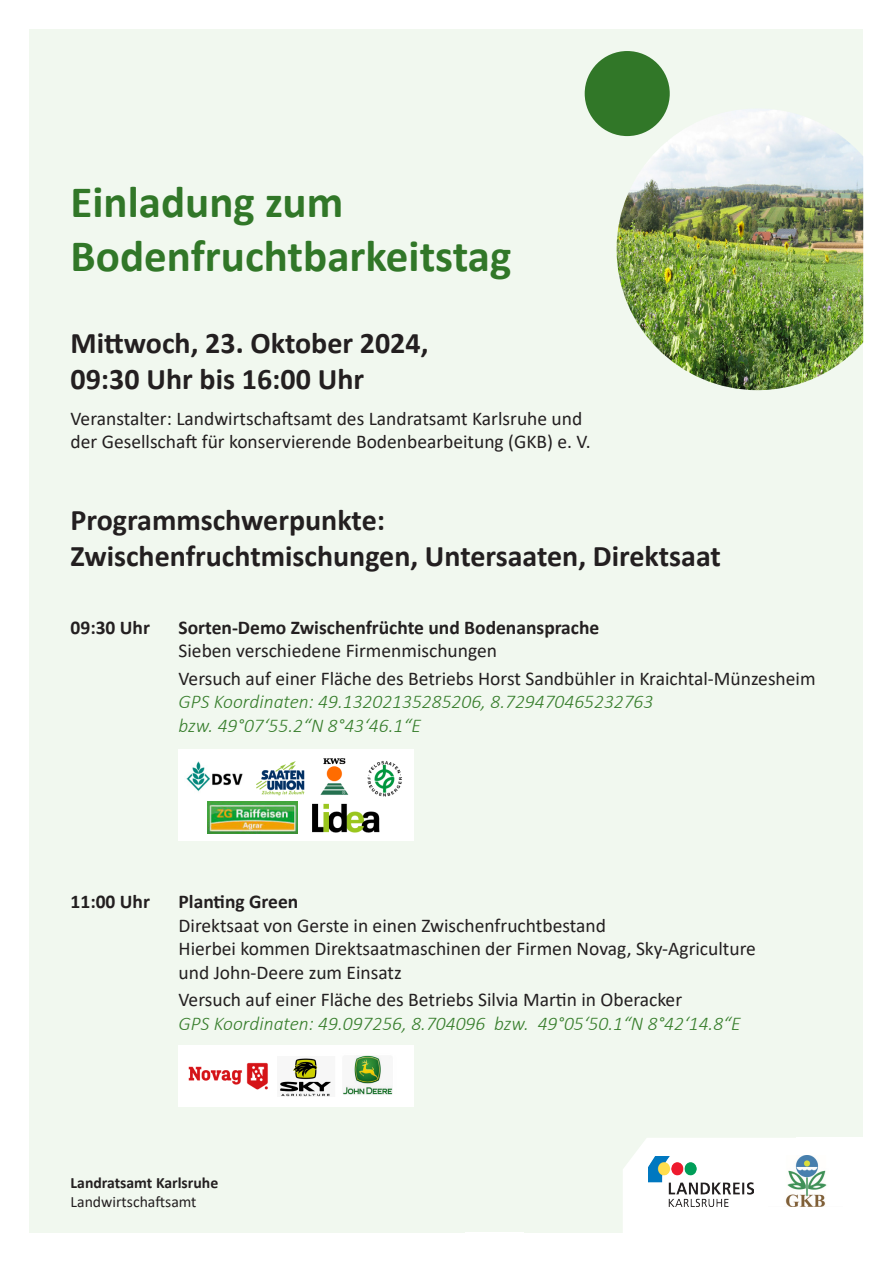
<style>
.page{position:relative;width:893px;height:1263px;background:#fff}
.page>*{position:absolute;margin:0;border:0;box-sizing:border-box;transform-origin:0 0}
.t1{font:700 45px "Calibri";color:#317728}
.t2{font:700 30px "Calibri";color:#231f20}
.t3{font:19.5px/23.4px "Calibri";color:#231f20}
.t4{font:italic 300 19.5px/23.4px "Calibri";color:#377e2c}
.t5{font:700 19.5px "Calibri";color:#231f20}
.t6{font:700 15.75px "Calibri";color:#231f20}
.t7{font:15.75px "Calibri";color:#231f20}
.s1{font-weight:400;font-style:normal;color:#231f20}
.s2{font-weight:700}
</style>
<div class="page">
<div style="left:30px;top:30px;width:833px;height:1203px;background:#f1f8ef"></div>
<div style="left:623px;top:1138px;width:173px;height:95px;background:#fff"></div>
<div style="left:796px;top:1138px;width:72px;height:102px;background:#fff"></div>
<img style="left:769px;top:1156px;width:58px;height:50px">
<div style="left:465px;top:1232px;width:58px;height:15px;background:#fff"></div>
<img style="left:648px;top:1157px;width:105px;height:49px">
<div style="left:585px;top:51px;width:85px;height:85px;background:#317728;border-radius:50%"></div>
<img style="left:617px;top:108px;width:246px;height:282px">
<div style="left:179px;top:749px;width:235px;height:91px;background:#fff"></div>
<img style="left:186px;top:761px;width:57px;height:31px">
<img style="left:256px;top:761px;width:48px;height:34px">
<img style="left:208px;top:801px;width:90px;height:33px">
<img style="left:312px;top:803px;width:68px;height:30px">
<img style="left:320px;top:758px;width:29px;height:37px">
<img style="left:357px;top:761px;width:45px;height:43px">
<div style="left:179px;top:1045px;width:235px;height:62px;background:#fff"></div>
<img style="left:188px;top:1062px;width:80px;height:28px">
<img style="left:279px;top:1058px;width:52px;height:39px">
<img style="left:343px;top:1055px;width:50px;height:40px">
<p class="t1" style="left:71px;top:170px;width:274px">Einladung zum</p>
<p class="t1" style="left:71px;top:224px;width:442px">Bodenfruchtbarkeitstag</p>
<p class="t2" style="left:71px;top:322px;width:359px">Mittwoch, 23. Oktober 2024,</p>
<p class="t2" style="left:71px;top:358px;width:295px">09:30 Uhr bis 16:00 Uhr</p>
<p class="t3" style="left:71px;top:406px;width:513px">Veranstalter: Landwirtschaftsamt des Landratsamt Karlsruhe und</p>
<p class="t3" style="left:71px;top:430px;width:522px">der Gesellschaft für konservierende Bodenbearbeitung (GKB) e. V.</p>
<p class="t2" style="left:71px;top:499px;width:316px">Programmschwerpunkte:</p>
<p class="t2" style="left:71px;top:535px;width:652px">Zwischenfruchtmischungen, Untersaaten, Direktsaat</p>
<p class="t5" style="left:71px;top:614px;width:81px">09:30 Uhr</p>
<p class="t5" style="left:179px;top:614px;width:422px">Sorten-Demo Zwischenfrüchte und Bodenansprache</p>
<p class="t3" style="left:179px;top:639px;width:320px">Sieben verschiedene Firmenmischungen</p>
<p class="t4" style="left:179px;top:666px;width:639px"><span class="s1">Versuch auf einer Fläche des Betriebs Horst Sandbühler in Kraichtal-Münzesheim<br></span>GPS Koordinaten: 49.13202135285206, 8.729470465232763<br>bzw. 49°07‘55.2“N 8°43‘46.1“E</p>
<p class="t5" style="left:71px;top:888px;width:81px">11:00 Uhr</p>
<p class="t3" style="left:179px;top:890px;width:579px"><span class="s2">Planting Green<br></span>Direktsaat von Gerste in einen Zwischenfruchtbestand<br>Hierbei kommen Direktsaatmaschinen der Firmen Novag, Sky-Agriculture und John-Deere zum Einsatz</p>
<p class="t3" style="left:179px;top:987px;width:505px">Versuch auf einer Fläche des Betriebs Silvia Martin in Oberacker</p>
<p class="t4" style="left:179px;top:1011px;width:564px">GPS Koordinaten: 49.097256, 8.704096 bzw. 49°05‘50.1“N 8°42‘14.8“E</p>
<p class="t6" style="left:71px;top:1172px;width:149px">Landratsamt Karlsruhe</p>
<p class="t7" style="left:71px;top:1191px;width:128px">Landwirtschaftsamt</p>
</div>
